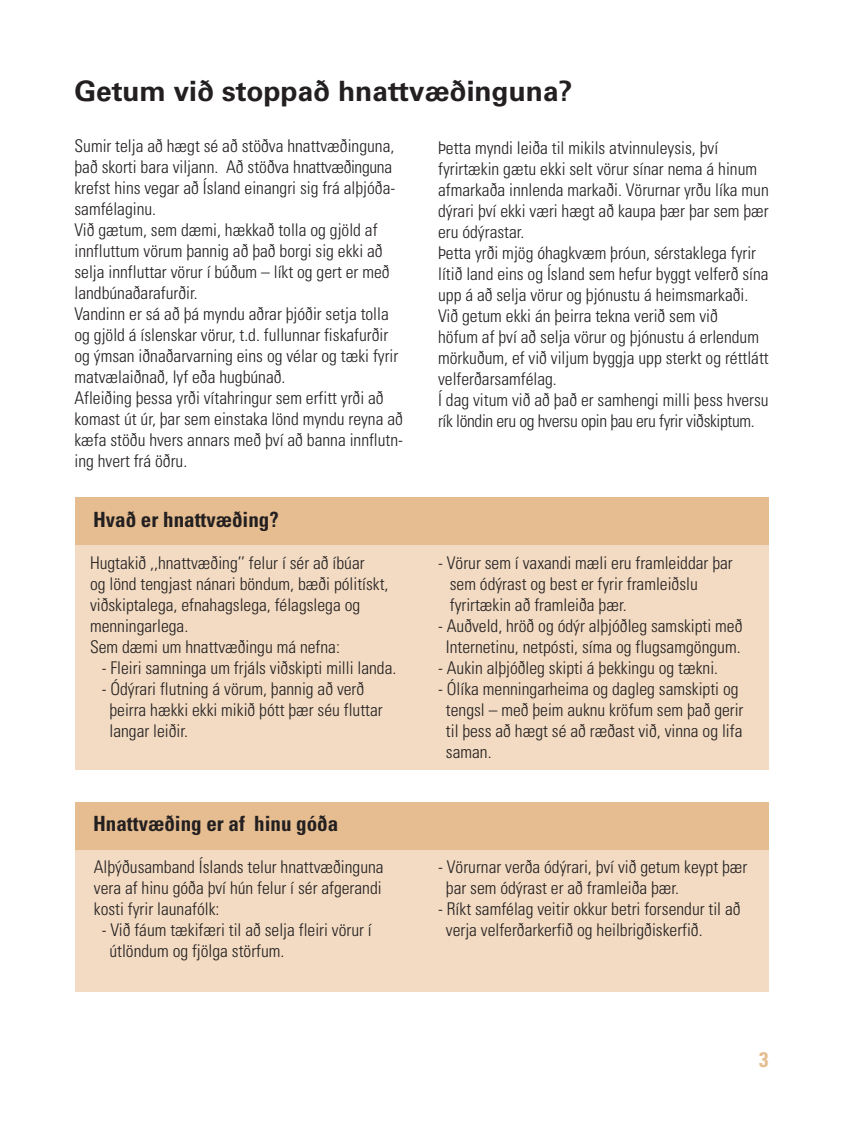
<style>
.page{position:relative;width:844px;height:1141px;background:#fff}
.page>*{position:absolute;margin:0;border:0;box-sizing:border-box;transform-origin:0 0}
.t1{font:700 28px "Univers";color:#231f20}
.t2{font:700 condensed 21px "Univers";color:#231f20}
.t3{font:700 condensed 21px "Univers";color:#e5bd90}
.t4{font:300 condensed 17.5px/21px "Univers";color:#231f20}
</style>
<div class="page">
<div style="left:75px;top:541px;width:693px;height:229px;background:#f2dbc2"></div>
<div style="left:75px;top:497px;width:693px;height:47px;background:#e5bd90"></div>
<div style="left:75px;top:847px;width:693px;height:145px;background:#f2dbc2"></div>
<div style="left:75px;top:803px;width:693px;height:47px;background:#e5bd90"></div>
<h1 class="t1" style="left:74px;top:74px;width:499px">Getum við stoppað hnattvæðinguna?</h1>
<p class="t4" style="left:74px;top:135px;width:330px">Sumir telja að hægt sé að stöðva hnattvæðinguna, það skorti bara viljann. Að stöðva hnattvæðinguna krefst hins vegar að Ísland einangri sig frá alþjóða&shy;samfélaginu.<br>Við gætum, sem dæmi, hækkað tolla og gjöld af innfluttum vörum þannig að það borgi sig ekki að selja innfluttar vörur í búðum – líkt og gert er með landbúnaðarafurðir.<br>Vandinn er sá að þá myndu aðrar þjóðir setja tolla og gjöld á íslenskar vörur, t.d. fullunnar fiskafurðir og ýmsan iðnaðarvarning eins og vélar og tæki fyrir matvælaiðnað, lyf eða hugbúnað.<br>Afleiðing þessa yrði vítahringur sem erfitt yrði að komast út úr, þar sem einstaka lönd myndu reyna að kæfa stöðu hvers annars með því að banna innflutn&shy;ing hvert frá öðru.</p>
<p class="t4" style="left:438px;top:137px;width:332px">Þetta myndi leiða til mikils atvinnuleysis, því fyrirtækin gætu ekki selt vörur sínar nema á hinum afmarkaða innlenda markaði. Vörurnar yrðu líka mun dýrari því ekki væri hægt að kaupa þær þar sem þær eru ódýrastar.<br>Þetta yrði mjög óhagkvæm þróun, sérstaklega fyrir lítið land eins og Ísland sem hefur byggt velferð sína upp á að selja vörur og þjónustu á heimsmarkaði.<br>Við getum ekki án þeirra tekna verið sem við<br>höfum af því að selja vörur og þjónustu á erlendum mörkuðum, ef við viljum byggja upp sterkt og réttlátt velferðarsamfélag.<br>Í dag vitum við að það er samhengi milli þess hversu rík löndin eru og hversu opin þau eru fyrir viðskiptum.</p>
<p class="t2" style="left:93px;top:507px;width:187px">Hvað er hnattvæðing?</p>
<p class="t4" style="left:90px;top:552px;width:300px">Hugtakið ,,hnattvæðing’’ felur í sér að íbúar<br>og lönd tengjast nánari böndum, bæði pólitískt, viðskiptalega, efnahagslega, félagslega og menningarlega.<br>Sem dæmi um hnattvæðingu má nefna:</p>
<p class="t4" style="left:102px;top:657px;width:296px">- Fleiri samninga um frjáls viðskipti milli landa.</p>
<p class="t4" style="left:109px;top:678px;width:275px;text-indent:-8px">- Ódýrari flutning á vörum, þannig að verð þeirra hækki ekki mikið þótt þær séu fluttar langar leiðir.</p>
<p class="t2" style="left:93px;top:811px;width:246px">Hnattvæðing er af hinu góða</p>
<p class="t4" style="left:94px;top:856px;width:291px;text-align:justify">Alþýðusamband Íslands telur hnattvæðinguna vera af hinu góða því hún felur í sér afgerandi kosti fyrir launafólk:</p>
<p class="t4" style="left:109px;top:919px;width:264px;text-indent:-8px">- Við fáum tækifæri til að selja fleiri vörur í útlöndum og fjölga störfum.</p>
<p class="t4" style="left:449px;top:552px;width:284px;text-indent:-12px">- Vörur sem í vaxandi mæli eru framleiddar þar sem ódýrast og best er fyrir framleiðslu fyrirtækin að framleiða þær.</p>
<p class="t4" style="left:438px;top:615px;width:306px;text-align:center">- Auðveld, hröð og ódýr alþjóðleg samskipti með<br>Internetinu, netpósti, síma og flugsamgöngum.</p>
<p class="t4" style="left:438px;top:657px;width:281px">- Aukin alþjóðleg skipti á þekkingu og tækni.</p>
<p class="t4" style="left:446px;top:678px;width:299px;text-indent:-8px">- Ólíka menningarheima og dagleg samskipti og tengsl – með þeim auknu kröfum sem það gerir til þess að hægt sé að ræðast við, vinna og lifa saman.</p>
<p class="t4" style="left:446px;top:856px;width:303px;text-indent:-8px">- Vörurnar verða ódýrari, því við getum keypt þær þar sem ódýrast er að framleiða þær.</p>
<p class="t4" style="left:446px;top:898px;width:296px;text-indent:-8px">- Ríkt samfélag veitir okkur betri forsendur til að verja velferðarkerfið og heilbrigðiskerfið.</p>
<p class="t3" style="left:759px;top:1046px;width:11px">3</p>
</div>
